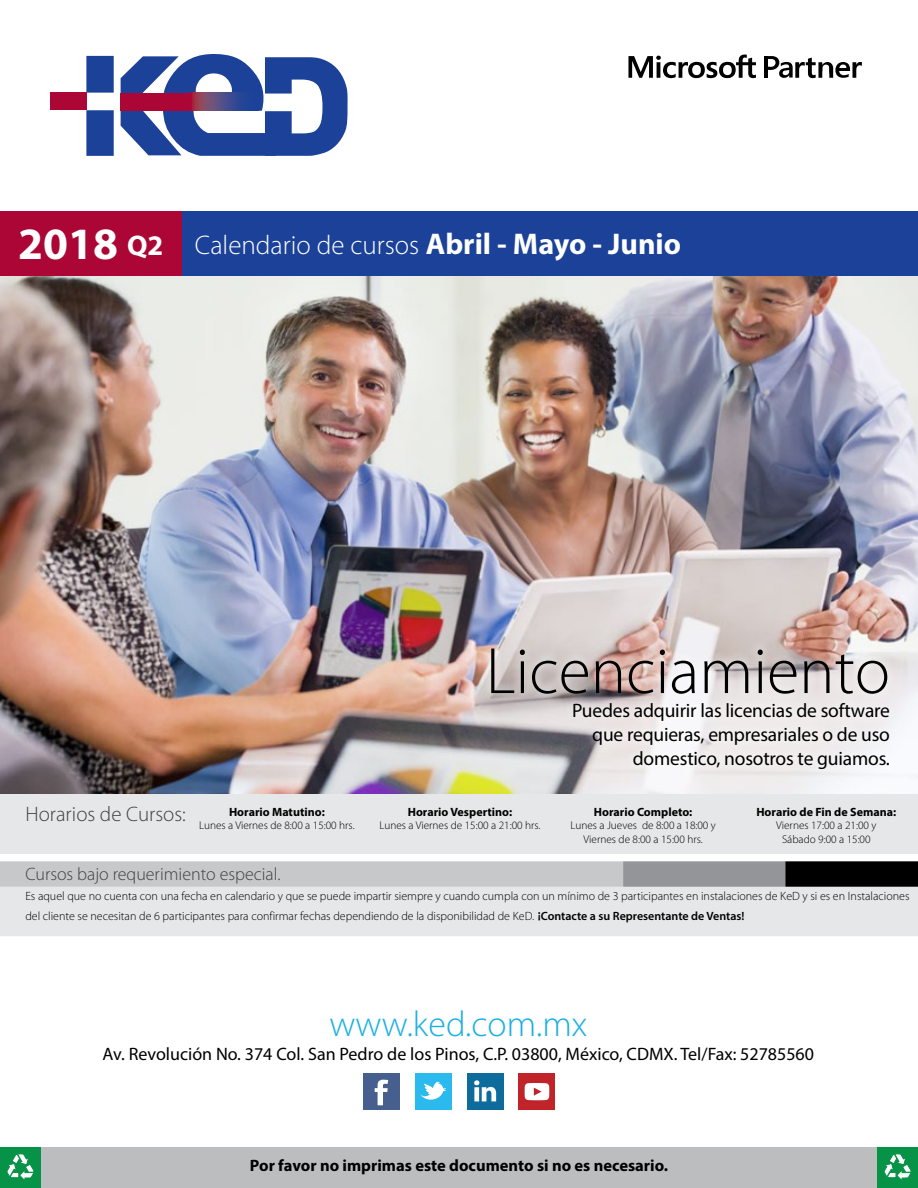
<style>
.page{position:relative;width:918px;height:1188px;background:#fff}
.page>*{position:absolute;margin:0;border:0;box-sizing:border-box;transform-origin:0 0}
.t1{font:300 66px "Myriad Pro";color:#000}
.t2{font:300 36px "Myriad Pro";color:#1cafe3}
.t3{font:300 27px "Myriad Pro";color:#fff}
.t4{font:300 21px "Myriad Pro";color:#414042}
.t5{font:19.5px/24px "Myriad Pro";letter-spacing:-.01em;color:#000;text-align:right}
.t6{font:18px "Myriad Pro";color:#000}
.t7{font:300 18px "Myriad Pro";color:#414042}
.t8{font:700 16.5px "Myriad Pro";color:#000}
.t9{font:300 12px/19.8px "Myriad Pro";color:#000}
.t10{font:700 12px "Myriad Pro";color:#000}
.t11{font:300 11.25px/13.5px "Myriad Pro";color:#000;text-align:center}
.s1{font-weight:700;font-size:45px}
.s2{font-weight:700;font-size:28.5px}
.s3{font-weight:700;font-size:30px}
.s4{font-weight:600}
</style>
<div class="page">
<div style="left:20px;top:1147px;width:877px;height:41px;background:#bbbdbf"></div>
<div style="left:0;top:1147px;width:41px;height:41px;background:#069347"></div>
<svg style="left:7px;top:1154px;width:27px;height:25px"></svg>
<div style="left:877px;top:1147px;width:41px;height:41px;background:#069347"></div>
<svg style="left:884px;top:1154px;width:27px;height:26px"></svg>
<svg style="left:628px;top:54px;width:128px;height:24px"></svg>
<svg style="left:764px;top:56px;width:98px;height:22px"></svg>
<svg style="left:86px;top:56px;width:28px;height:100px"></svg>
<div style="left:50px;top:93px;width:36px;height:17px;background:#ab0635"></div>
<svg style="left:121px;top:54px;width:227px;height:102px"></svg>
<div style="left:121px;top:93px;width:74px;height:18px;background:#ab0635"></div>
<svg style="left:192px;top:93px;width:66px;height:18px"></svg>
<div style="left:363px;top:1074px;width:37px;height:36px;background:#475f8e"></div>
<svg style="left:375px;top:1080px;width:13px;height:25px"></svg>
<div style="left:415px;top:1074px;width:36px;height:36px;background:#2bbaed"></div>
<svg style="left:420px;top:1082px;width:26px;height:18px"></svg>
<div style="left:467px;top:1074px;width:36px;height:36px;background:#0d6c9c"></div>
<svg style="left:474px;top:1080px;width:22px;height:21px"></svg>
<div style="left:519px;top:1074px;width:36px;height:36px;background:#c12428"></div>
<svg style="left:525px;top:1083px;width:24px;height:17px"></svg>
<img style="left:0;top:276px;width:918px;height:518px">
<div style="left:173px;top:211px;width:745px;height:65px;background:#1b4298"></div>
<div style="left:0;top:211px;width:181px;height:65px;background:#ab0635"></div>
<svg style="left:0;top:861px;width:918px;height:26px;background:#a3a4a5"></svg>
<div style="left:0;top:887px;width:918px;height:49px;background:#e6e7e8"></div>
<div style="left:0;top:794px;width:918px;height:60px;background:#e6e7e8"></div>
<svg style="left:483px;top:639px;width:415px;height:138px"></svg>
<h3 class="t3" style="left:18px;top:230px;width:665px"><span class="s1">2018</span> <span class="s2">Q2</span> Calendario de cursos <span class="s3">Abril - Mayo - Junio</span></h3>
<h3 class="t4" style="left:26px;top:802px;width:162px">Horarios de Cursos:</h3>
<p class="t10" style="left:229px;top:804px;width:97px">Horario Matutino:</p>
<p class="t11" style="left:199px;top:819px;width:157px">Lunes a Viernes de 8:00 a 15:00 hrs.</p>
<h1 class="t1" style="left:486px;top:635px;width:406px">Licenciamiento</h1>
<h3 class="t5" style="left:572px;top:698px;width:319px">Puedes adquirir las licencias de software que requieras, empresariales o de uso domestico, nosotros te guiamos.</h3>
<p class="t10" style="left:408px;top:804px;width:106px">Horario Vespertino:</p>
<p class="t11" style="left:380px;top:819px;width:162px">Lunes a Viernes de 15:00 a 21:00 hrs.</p>
<p class="t10" style="left:594px;top:804px;width:100px">Horario Completo:</p>
<p class="t11" style="left:571px;top:819px;width:147px">Lunes a Jueves de 8:00 a 18:00 y<br>Viernes de 8:00 a 15:00 hrs.</p>
<p class="t10" style="left:756px;top:804px;width:141px">Horario de Fin de Semana:</p>
<p class="t11" style="left:776px;top:819px;width:102px">Viernes 17:00 a 21:00 y<br>Sábado 9:00 a 15:00</p>
<h3 class="t7" style="left:25px;top:864px;width:257px">Cursos bajo requerimiento especial.</h3>
<p class="t9" style="left:25px;top:886px;width:886px">Es aquel que no cuenta con una fecha en calendario y que se puede impartir siempre y cuando cumpla con un mínimo de 3 participantes en instalaciones de KeD y si es en Instalaciones del cliente se necesitan de 6 participantes para confirmar fechas dependiendo de la disponibilidad de KeD. <span class="s4">¡Contacte a su Representante de Ventas!</span></p>
<h2 class="t2" style="left:329px;top:1004px;width:260px">www.ked.com.mx</h2>
<h3 class="t6" style="left:103px;top:1042px;width:713px">Av. Revolución No. 374 Col. San Pedro de los Pinos, C.P. 03800, México, CDMX. Tel/Fax: 52785560</h3>
<h3 class="t8" style="left:250px;top:1155px;width:420px">Por favor no imprimas este documento si no es necesario.</h3>
</div>
